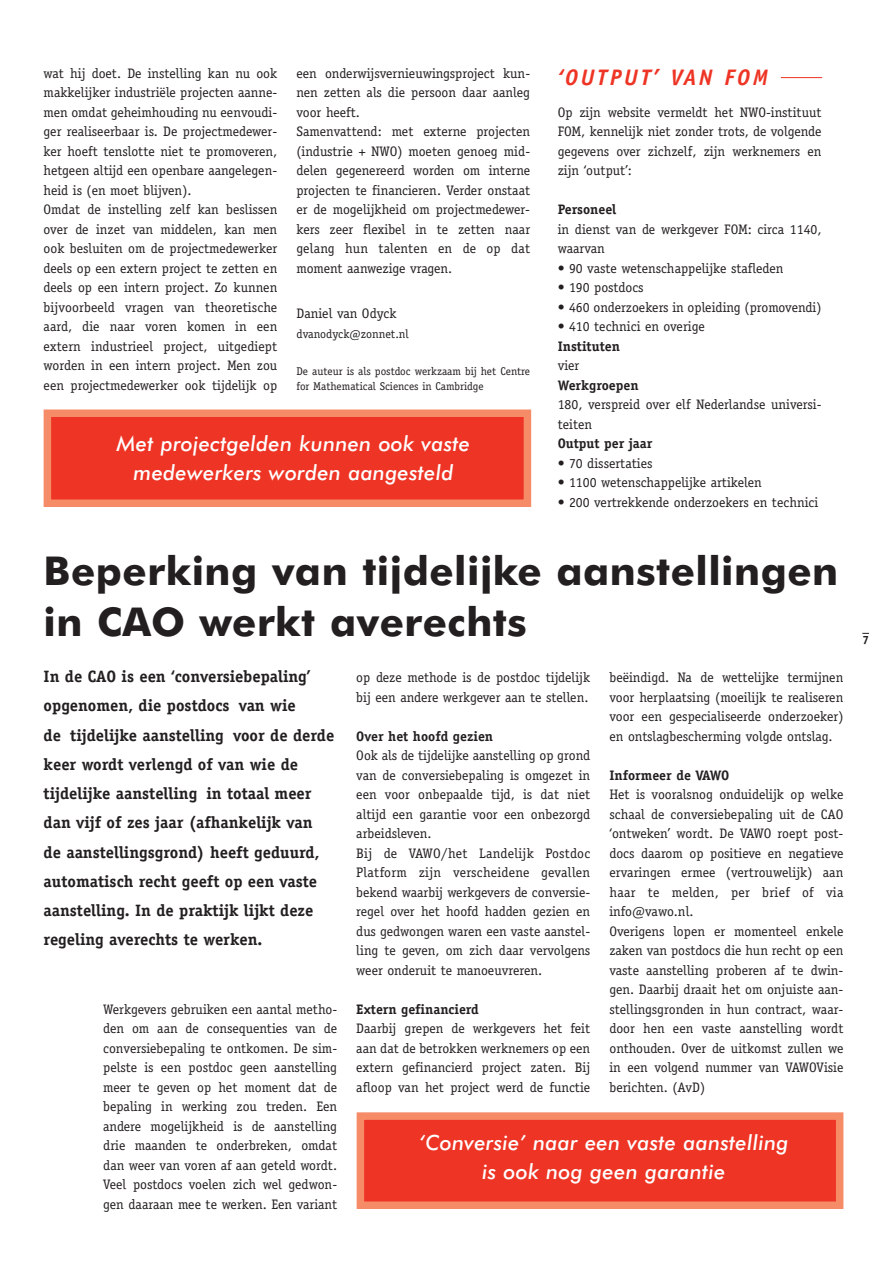
<style>
.page{position:relative;width:893px;height:1263px;background:#fff}
.page>*{position:absolute;margin:0;border:0;box-sizing:border-box;transform-origin:0 0}
.t1{font:700 39.75px/51px "Futura BT";letter-spacing:.01em;color:#231f20}
.t2{font:italic 700 22.5px "Officina Sans";letter-spacing:.11em;color:#ee3424}
.t3{font:italic 500 21px/28.5px "Futura BT";letter-spacing:.01em;color:#fff;text-align:center}
.t4{font:700 16.5px/29.2px "Officina Serif";color:#231f20}
.t5{font:13.8px/19.5px "Officina Serif";color:#231f20}
.t6{font:700 13.8px "Officina Serif";color:#231f20}
.t7{font:12px "Officina Serif";color:#231f20}
.t8{font:700 12px "Officina Serif";color:#231f20}
.t9{font:11.25px/15px "Officina Serif";color:#231f20}
</style>
<div class="page">
<hr style="left:780px;top:77px;width:42px;height:1px;background:#ee3424">
<div style="left:47px;top:413px;width:480px;height:90px;background:#ee3424"></div>
<div style="left:44px;top:410px;width:487px;height:97px;border:8px solid #f68b68"></div>
<div style="left:360px;top:1116px;width:479px;height:89px;background:#ee3424"></div>
<div style="left:356px;top:1112px;width:487px;height:97px;border:8px solid #f68b68"></div>
<p class="t5" style="left:296px;top:65px;width:235px">een onderwijsvernieuwingsproject kun&shy;nen zetten als die persoon daar aanleg voor heeft.<br>Samenvattend: met externe projecten (industrie + NWO) moeten genoeg mid&shy;delen gegenereerd worden om interne projecten te financieren. Verder onstaat er de mogelijkheid om projectmedewer&shy;kers zeer flexibel in te zetten naar gelang hun talenten en de op dat moment aanwezige vragen.</p>
<p class="t5" style="left:296px;top:305px;width:102px">Daniel van Odyck</p>
<p class="t7" style="left:296px;top:329px;width:114px">dvanodyck@zonnet.nl</p>
<p class="t9" style="left:296px;top:365px;width:235px">De auteur is als postdoc werkzaam bij het Centre for Mathematical Sciences in Cambridge</p>
<p class="t5" style="left:44px;top:65px;width:235px">wat hij doet. De instelling kan nu ook</p>
<h2 class="t2" style="left:557px;top:69px;width:212px">‘OUTPUT’ VAN FOM</h2>
<p class="t5" style="left:44px;top:84px;width:235px">makkelijker industriële projecten aanne&shy;men omdat geheimhouding nu eenvoudi&shy;ger realiseerbaar is. De projectmedewer&shy;ker hoeft tenslotte niet te promoveren, hetgeen altijd een openbare aangelegen&shy;heid is (en moet blijven).<br>Omdat de instelling zelf kan beslissen over de inzet van middelen, kan men ook besluiten om de projectmedewerker deels op een extern project te zetten en deels op een intern project. Zo kunnen bijvoorbeeld vragen van theoretische aard, die naar voren komen in een extern industrieel project, uitgediept worden in een intern project. Men zou een projectmedewerker ook tijdelijk op</p>
<p class="t5" style="left:557px;top:104px;width:265px;text-align:justify">Op zijn website vermeldt het NWO-instituut FOM, kennelijk niet zonder trots, de volgende gegevens over zichzelf, zijn werknemers en zijn ‘output’:</p>
<p class="t6" style="left:557px;top:205px;width:60px">Personeel</p>
<p class="t5" style="left:557px;top:221px;width:265px">in dienst van de werkgever FOM: circa 1140, waarvan</p>
<p class="t5" style="left:557px;top:260px;width:227px">• 90 vaste wetenschappelijke stafleden</p>
<p class="t5" style="left:557px;top:279px;width:87px">• 190 postdocs</p>
<p class="t5" style="left:557px;top:299px;width:265px">• 460 onderzoekers in opleiding (promovendi)</p>
<p class="t5" style="left:557px;top:318px;width:148px">• 410 technici en overige</p>
<p class="t6" style="left:557px;top:341px;width:64px">Instituten</p>
<p class="t5" style="left:557px;top:357px;width:23px">vier</p>
<p class="t6" style="left:557px;top:380px;width:82px">Werkgroepen</p>
<p class="t5" style="left:557px;top:396px;width:265px">180, verspreid over elf Nederlandse universi&shy;teiten</p>
<p class="t6" style="left:557px;top:439px;width:96px">Output per jaar</p>
<p class="t5" style="left:557px;top:455px;width:96px">• 70 dissertaties</p>
<p class="t5" style="left:557px;top:474px;width:205px">• 1100 wetenschappelijke artikelen</p>
<p class="t5" style="left:557px;top:494px;width:262px">• 200 vertrekkende onderzoekers en technici</p>
<h3 class="t3" style="left:117px;top:431px;width:355px">Met projectgelden kunnen ook vaste medewerkers worden aangesteld</h3>
<h1 class="t1" style="left:44px;top:549px;width:796px">Beperking van tijdelijke aanstellingen in CAO werkt averechts</h1>
<p class="t4" style="left:44px;top:663px;width:292px">In de CAO is een ‘conversiebepaling’ opgenomen, die postdocs van wie<br>de tijdelijke aanstelling voor de derde keer wordt verlengd of van wie de tijdelijke aanstelling in totaal meer dan vijf of zes jaar (afhankelijk van<br>de aanstellingsgrond) heeft geduurd, automatisch recht geeft op een vaste aanstelling. In de praktijk lijkt deze regeling averechts te werken.</p>
<p class="t5" style="left:609px;top:669px;width:235px;text-align:justify">beëindigd. Na de wettelijke termijnen voor herplaatsing (moeilijk te realiseren voor een gespecialiseerde onderzoeker) en ontslagbescherming volgde ontslag.</p>
<p class="t6" style="left:609px;top:770px;width:121px">Informeer de VAWO</p>
<p class="t5" style="left:609px;top:786px;width:235px">Het is vooralsnog onduidelijk op welke schaal de conversiebepaling uit de CAO ‘ontweken’ wordt. De VAWO roept post&shy;docs daarom op positieve en negatieve ervaringen ermee (vertrouwelijk) aan haar te melden, per brief of via info@vawo.nl.<br>Overigens lopen er momenteel enkele zaken van postdocs die hun recht op een vaste aanstelling proberen af te dwin&shy;gen. Daarbij draait het om onjuiste aan&shy;stellingsgronden in hun contract, waar&shy;door hen een vaste aanstelling wordt onthouden. Over de uitkomst zullen we in een volgend nummer van VAWOVisie berichten. (AvD)</p>
<p class="t5" style="left:356px;top:669px;width:235px">op deze methode is de postdoc tijdelijk bij een andere werkgever aan te stellen.</p>
<p class="t6" style="left:356px;top:731px;width:138px">Over het hoofd gezien</p>
<p class="t5" style="left:356px;top:747px;width:235px">Ook als de tijdelijke aanstelling op grond van de conversiebepaling is omgezet in een voor onbepaalde tijd, is dat niet altijd een garantie voor een onbezorgd arbeidsleven.<br>Bij de VAWO/het Landelijk Postdoc Platform zijn verscheidene gevallen bekend waarbij werkgevers de conversie&shy;regel over het hoofd hadden gezien en dus gedwongen waren een vaste aanstel&shy;ling te geven, om zich daar vervolgens weer onderuit te manoeuvreren.</p>
<p class="t6" style="left:356px;top:1004px;width:124px">Extern gefinancierd</p>
<p class="t5" style="left:356px;top:1020px;width:235px;text-align:justify">Daarbij grepen de werkgevers het feit aan dat de betrokken werknemers op een extern gefinancierd project zaten. Bij afloop van het project werd de functie</p>
<p class="t5" style="left:103px;top:1001px;width:235px;text-align:justify">Werkgevers gebruiken een aantal metho&shy;den om aan de consequenties van de conversiebepaling te ontkomen. De sim&shy;pelste is een postdoc geen aanstelling meer te geven op het moment dat de bepaling in werking zou treden. Een andere mogelijkheid is de aanstelling drie maanden te onderbreken, omdat dan weer van voren af aan geteld wordt.<br>Veel postdocs voelen zich wel gedwon&shy;gen daaraan mee te werken. Een variant</p>
<h3 class="t3" style="left:419px;top:1130px;width:371px">‘Conversie’ naar een vaste aanstelling is ook nog geen garantie</h3>
<p class="t8" style="left:862px;top:635px;width:8px">7</p>
</div>
